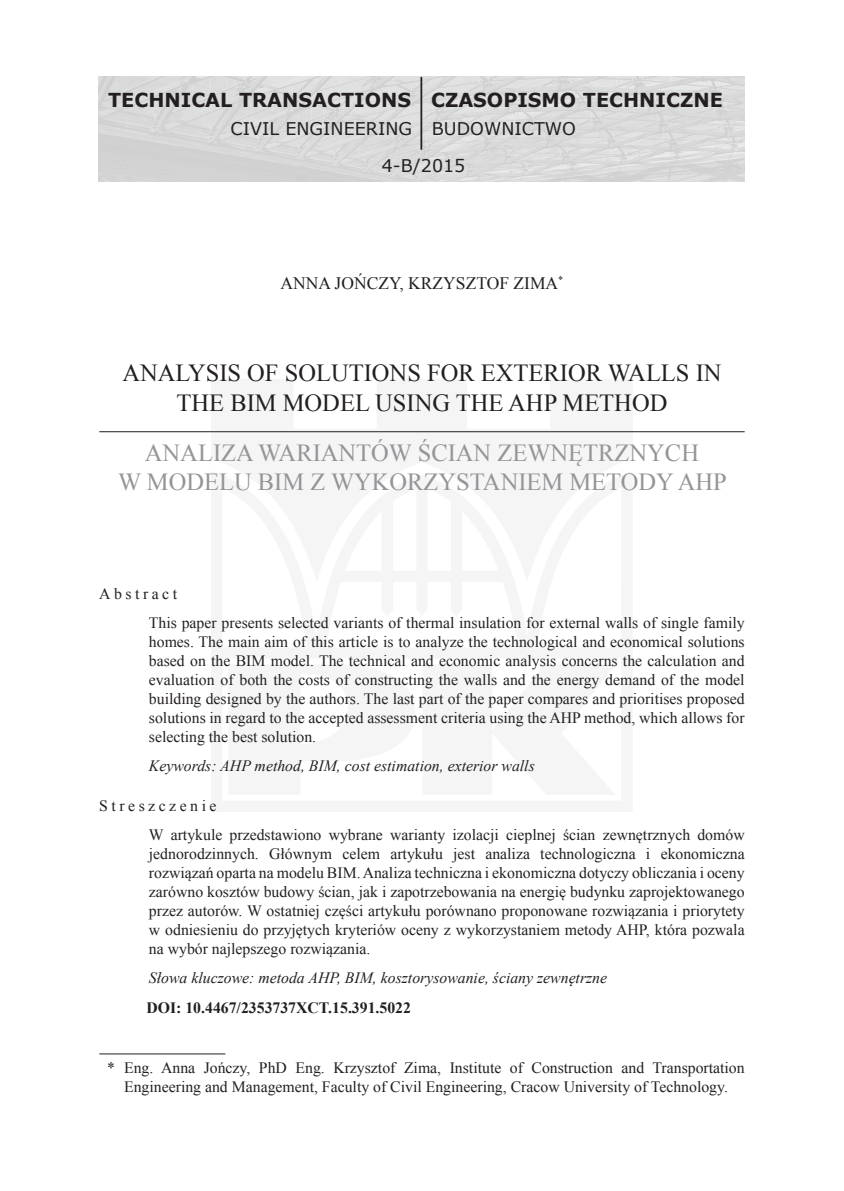
<style>
.page{position:relative;width:844px;height:1191px;background:#fff}
.page>*{position:absolute;margin:0;border:0;box-sizing:border-box;transform-origin:0 0}
.tytul_artukulu_angie{font:24.5px/29.4px "Times New Roman";color:#939598;text-align:center}
.tytul_artykulu{font:24.5px/29.4px "Times New Roman";color:#231f20;text-align:center}
.t1{font:700 19.25px "Verdana";color:#231f20}
.t2{font:17.5px/37.3px "Verdana";color:#231f20}
.autor{font:17.5px "Times New Roman";color:#231f20}
.streszczenie_tekst{font:15.75px/18.9px "Times New Roman";color:#231f20;text-align:justify}
.przypis_cz{font:15.75px/18.9px "Times New Roman";color:#231f20;text-align:center}
.slowa_kluczowe{font:italic 15.75px "Times New Roman";color:#231f20}
.DOI{font:700 15.75px "Times New Roman";color:#231f20}
.streszczenie{font:15.75px "Times New Roman";letter-spacing:.22em;color:#231f20}
.s1{color:#fff}
</style>
<div class="page">
<img style="left:99px;top:77px;width:644px;height:104px">
<hr style="left:420px;top:77px;width:2px;height:73px;background:#231f20">
<hr style="left:99px;top:1053px;width:126px;height:1px;background:#231f20">
<hr style="left:99px;top:431px;width:645px;height:1px;background:#231f20">
<p class="t1" style="left:108px;top:86px;width:304px">TECHNICAL TRANSACTIONS</p>
<p class="t2" style="left:381px;top:110px;width:85px;text-indent:-151px">CIVIL ENGINEERING<br>4-B/2015</p>
<p class="t1" style="left:431px;top:86px;width:293px">CZASOPISMO TECHNICZNE</p>
<p class="t2" style="left:432px;top:110px;width:145px">BUDOWNICTWO</p>
<p class="autor" style="left:280px;top:271px;width:284px">ANNA JOŃCZY, KRZYSZTOF ZIMA<sup>*</sup></p>
<p class="tytul_artykulu" style="left:122px;top:358px;width:600px">ANALYSIS OF SOLUTIONS FOR EXTERIOR WALLS IN<br>THE BIM MODEL USING THE AHP METHOD</p>
<p class="tytul_artukulu_angie" style="left:118px;top:438px;width:610px">ANALIZA WARIANTÓW ŚCIAN ZEWNĘTRZNYCH<br>W MODELU BIM Z WYKORZYSTANIEM METODY AHP</p>
<p class="streszczenie" style="left:99px;top:583px;width:79px">Abstract</p>
<p class="streszczenie_tekst" style="left:149px;top:613px;width:597px">This paper presents selected variants of thermal insulation for external walls of single family homes. The main aim of this article is to analyze the technological and economical solutions based on the BIM model. The technical and economic analysis concerns the calculation and evaluation of both the costs of constructing the walls and the energy demand of the model building designed by the authors. The last part of the paper compares and prioritises proposed solutions in regard to the accepted assessment criteria using the AHP method, which allows for selecting the best solution.</p>
<p class="slowa_kluczowe" style="left:149px;top:755px;width:387px">Keywords: AHP method, BIM, cost estimation, exterior walls</p>
<p class="streszczenie" style="left:99px;top:795px;width:119px">Streszczenie</p>
<p class="streszczenie_tekst" style="left:149px;top:825px;width:597px">W artykule przedstawiono wybrane warianty izolacji cieplnej ścian zewnętrznych domów jednorodzinnych. Głównym celem artykułu jest analiza technologiczna i ekonomiczna rozwiązań oparta na modelu BIM. Analiza techniczna i ekonomiczna dotyczy obliczania i oceny zarówno kosztów budowy ścian, jak i zapotrzebowania na energię budynku zaprojektowanego przez autorów. W ostatniej części artykułu porównano proponowane rozwiązania i priorytety w odniesieniu do przyjętych kryteriów oceny z wykorzystaniem metody AHP, która pozwala na wybór najlepszego rozwiązania.</p>
<p class="slowa_kluczowe" style="left:149px;top:967px;width:459px">Słowa kluczowe: metoda AHP, BIM, kosztorysowanie, ściany zewnętrzne</p>
<p class="DOI" style="left:146px;top:997px;width:266px">DOI: 10.4467/2353737XCT.15.391.5022</p>
<p class="przypis_cz" style="left:99px;top:1057px;width:646px"><span class="s1">*</span>* Eng. Anna Jończy, PhD Eng. Krzysztof Zima, Institute of Construction and Transportation<br>Engineering and Management, Faculty of Civil Engineering, Cracow University of Technology.</p>
</div>
